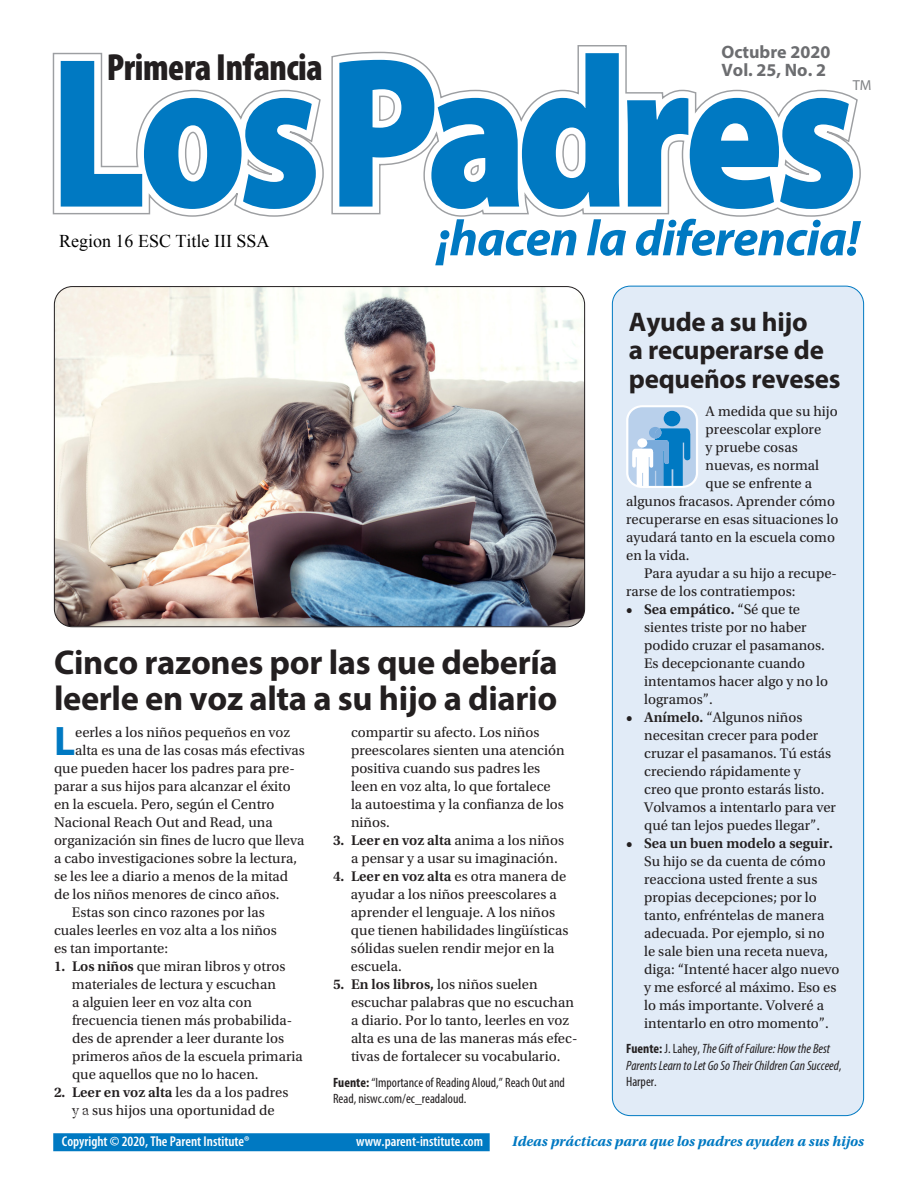
<style>
.page{position:relative;width:918px;height:1188px;background:#fff}
.page>*{position:absolute;margin:0;border:0;box-sizing:border-box;transform-origin:0 0}
.t1{font:italic 700 50.7px "Myriad Pro";letter-spacing:-.015em;color:#0079c2}
.DropCap{font:700 41.4px "Myriad Pro";color:#0079c2}
.t2{font:900 condensed 38.1px "Myriad Pro";letter-spacing:-.01em;color:#231f20;scale:.95 1}
._01_Large_headline{font:700 34.5px/36px "Myriad Pro";letter-spacing:-.01em;color:#231f20}
._02_Small_headline{font:700 27px/28.5px "Myriad Pro";letter-spacing:-.01em;color:#231f20}
.Date{font:700 18px "Myriad Pro";color:#6c6d70}
.t3{font:18px "Times New Roman";color:#000}
._03_Body_text{font:14.7px/18px "Utopia Std";color:#231f20}
.DropCap-2{font:14.7px "Utopia Std";color:#231f20}
.Footer2{font:italic 700 14.7px "Utopia Std";color:#0079c2}
.t4{font:14.55px "Myriad";color:#808285}
.Footer1{font:600 condensed 14.25px "Myriad Pro";color:#fff}
._06_Source{font:italic condensed 13.5px/16.5px "Myriad Pro";color:#231f20}
._06_Source-2{font:condensed 13.5px/16.5px "Myriad Pro";color:#231f20}
.s1{font-weight:600}
.s2{font-weight:700}
.s3{font-weight:700;font-style:normal}
.s4{font-style:normal}
</style>
<div class="page">
<div style="left:612px;top:286px;width:252px;height:830px;background:#e1ebf7;border-radius:18px"></div>
<div style="left:54px;top:1134px;width:435px;height:16px;background:#0079c2"></div>
<div style="left:53px;top:1133px;width:437px;height:18px;border:2px solid #0079c2"></div>
<svg style="left:626px;top:405px;width:72px;height:83px;background:#94c1e3"></svg>
<svg style="left:53px;top:45px;width:808px;height:172px"></svg>
<svg style="left:61px;top:61px;width:255px;height:148px"></svg>
<svg style="left:339px;top:53px;width:281px;height:156px"></svg>
<svg style="left:627px;top:98px;width:226px;height:111px"></svg>
<img style="left:54px;top:287px;width:531px;height:339px">
<p class="t2" style="left:107px;top:46px;width:229px">Primera Infancia</p>
<p class="t3" style="left:59px;top:229px;width:212px">Region 16 ESC Title III SSA</p>
<h1 class="Date" style="left:722px;top:40px;width:110px">Octubre 2020</h1>
<h1 class="Date" style="left:722px;top:58px;width:106px">Vol. 25, No. 2</h1>
<p class="t4" style="left:853px;top:78px;width:20px">TM</p>
<p class="t1" style="left:437px;top:205px;width:425px">¡hacen la diferencia!</p>
<h2 class="_01_Large_headline" style="left:54px;top:643px;width:505px">Cinco razones por las que debería leerle en voz alta a su hijo a diario</h2>
<p class="DropCap" style="left:54px;top:714px;width:23px">L</p>
<p class="DropCap-2" style="left:75px;top:725px;width:217px">eerles a los niños pequeños en voz</p>
<p class="_03_Body_text" style="left:351px;top:724px;width:215px">compartir su afecto. Los niños preescolares sienten una atención positiva cuando sus padres les leen en voz alta, lo que fortalece la autoestima y la confianza de los niños.</p>
<p class="_03_Body_text" style="left:351px;top:832px;width:215px;text-indent:-18px"><span class="s1">3. Leer en voz alta</span> anima a los niños a pensar y a usar su imaginación.</p>
<p class="_03_Body_text" style="left:351px;top:868px;width:219px;text-indent:-18px"><span class="s1">4. Leer en voz alta</span> es otra manera de ayudar a los niños preescolares a aprender el lenguaje. A los niños que tienen habilidades lingüísticas sólidas suelen rendir mejor en la escuela.</p>
<p class="_03_Body_text" style="left:351px;top:976px;width:228px;text-indent:-18px"><span class="s1">5. En los libros,</span> los niños suelen escuchar palabras que no escuchan a diario. Por lo tanto, leerles en voz alta es una de las maneras más efec&shy;tivas de fortalecer su vocabulario.</p>
<p class="_06_Source-2" style="left:333px;top:1074px;width:233px"><span class="s2">Fuente:</span> “Importance of Reading Aloud,” Reach Out and<br>Read, niswc.com/ec_readaloud.</p>
<p class="DropCap-2" style="left:75px;top:743px;width:231px">alta es una de las cosas más efectivas</p>
<p class="DropCap-2" style="left:54px;top:760px;width:242px">que pueden hacer los padres para pre-</p>
<p class="DropCap-2" style="left:54px;top:778px;width:238px">parar a sus hijos para alcanzar el éxito</p>
<p class="DropCap-2" style="left:54px;top:796px;width:222px">en la escuela. Pero, según el Centro</p>
<p class="DropCap-2" style="left:54px;top:814px;width:220px">Nacional Reach Out and Read, una</p>
<p class="DropCap-2" style="left:54px;top:832px;width:252px">organización sin fines de lucro que lleva</p>
<p class="DropCap-2" style="left:54px;top:850px;width:245px">a cabo investigaciones sobre la lectura,</p>
<p class="DropCap-2" style="left:54px;top:868px;width:236px">se les lee a diario a menos de la mitad</p>
<p class="DropCap-2" style="left:54px;top:886px;width:227px">de los niños menores de cinco años.</p>
<p class="_03_Body_text" style="left:54px;top:904px;width:225px;text-indent:18px">Estas son cinco razones por las cuales leerles en voz alta a los niños es tan importante:</p>
<p class="_03_Body_text" style="left:72px;top:958px;width:232px;text-indent:-18px"><span class="s1">1. Los niños</span> que miran libros y otros materiales de lectura y escuchan<br>a alguien leer en voz alta con frecuencia tienen más probabilida&shy;des de aprender a leer durante los primeros años de la escuela primaria que aquellos que no lo hacen.</p>
<p class="_03_Body_text" style="left:54px;top:1084px;width:236px;text-align:center"><span class="s1">2. Leer en voz alta</span> les da a los padres y a sus hijos una oportunidad de</p>
<h3 class="_02_Small_headline" style="left:629px;top:307px;width:213px">Ayude a su hijo<br>a recuperarse de pequeños reveses</h3>
<p class="_03_Body_text" style="left:706px;top:402px;width:134px">A medida que su hijo</p>
<p class="_03_Body_text" style="left:706px;top:420px;width:117px">preescolar explore</p>
<p class="_03_Body_text" style="left:706px;top:438px;width:94px">y pruebe cosas</p>
<p class="_03_Body_text" style="left:706px;top:456px;width:115px">nuevas, es normal</p>
<p class="_03_Body_text" style="left:706px;top:474px;width:108px">que se enfrente a</p>
<p class="_03_Body_text" style="left:626px;top:492px;width:210px">algunos fracasos. Aprender cómo</p>
<p class="_03_Body_text" style="left:626px;top:510px;width:214px">recuperarse en esas situaciones lo</p>
<p class="_03_Body_text" style="left:626px;top:528px;width:210px">ayudará tanto en la escuela como</p>
<p class="_03_Body_text" style="left:626px;top:546px;width:65px">en la vida.</p>
<p class="_03_Body_text" style="left:626px;top:564px;width:212px;text-indent:18px">Para ayudar a su hijo a recupe&shy;rarse de los contratiempos:</p>
<p class="_03_Body_text" style="left:644px;top:600px;width:185px;text-indent:-18px"><span class="s1">• Sea empático.</span> “Sé que te sientes triste por no haber podido cruzar el pasamanos.<br>Es decepcionante cuando intentamos hacer algo y no lo logramos”.</p>
<p class="_03_Body_text" style="left:644px;top:708px;width:193px;text-indent:-18px"><span class="s1">• Anímelo.</span> “Algunos niños necesitan crecer para poder cruzar el pasamanos. Tú estás creciendo rápidamente y<br>creo que pronto estarás listo.<br>Volvamos a intentarlo para ver qué tan lejos puedes llegar”.</p>
<p class="_03_Body_text" style="left:644px;top:834px;width:197px;text-indent:-18px"><span class="s1">• Sea un buen modelo a seguir.<br></span>Su hijo se da cuenta de cómo reacciona usted frente a sus propias decepciones; por lo tanto, enfréntelas de manera adecuada. Por ejemplo, si no<br>le sale bien una receta nueva, diga: “Intenté hacer algo nuevo y me esforcé al máximo. Eso es lo más importante. Volveré a intentarlo en otro momento”.</p>
<p class="_06_Source" style="left:626px;top:1041px;width:217px"><span class="s3">Fuente:</span> <span class="s4">J. Lahey,</span> The Gift of Failure: How the Best<br>Parents Learn to Let Go So Their Children Can Succeed<span class="s4">,<br>Harper.</span></p>
<p class="Footer1" style="left:62px;top:1133px;width:189px">Copyright © 2020, The Parent Institute®</p>
<p class="Footer1" style="left:356px;top:1133px;width:128px">www.parent-institute.com</p>
<p class="Footer2" style="left:512px;top:1132px;width:353px">Ideas prácticas para que los padres ayuden a sus hijos</p>
</div>
